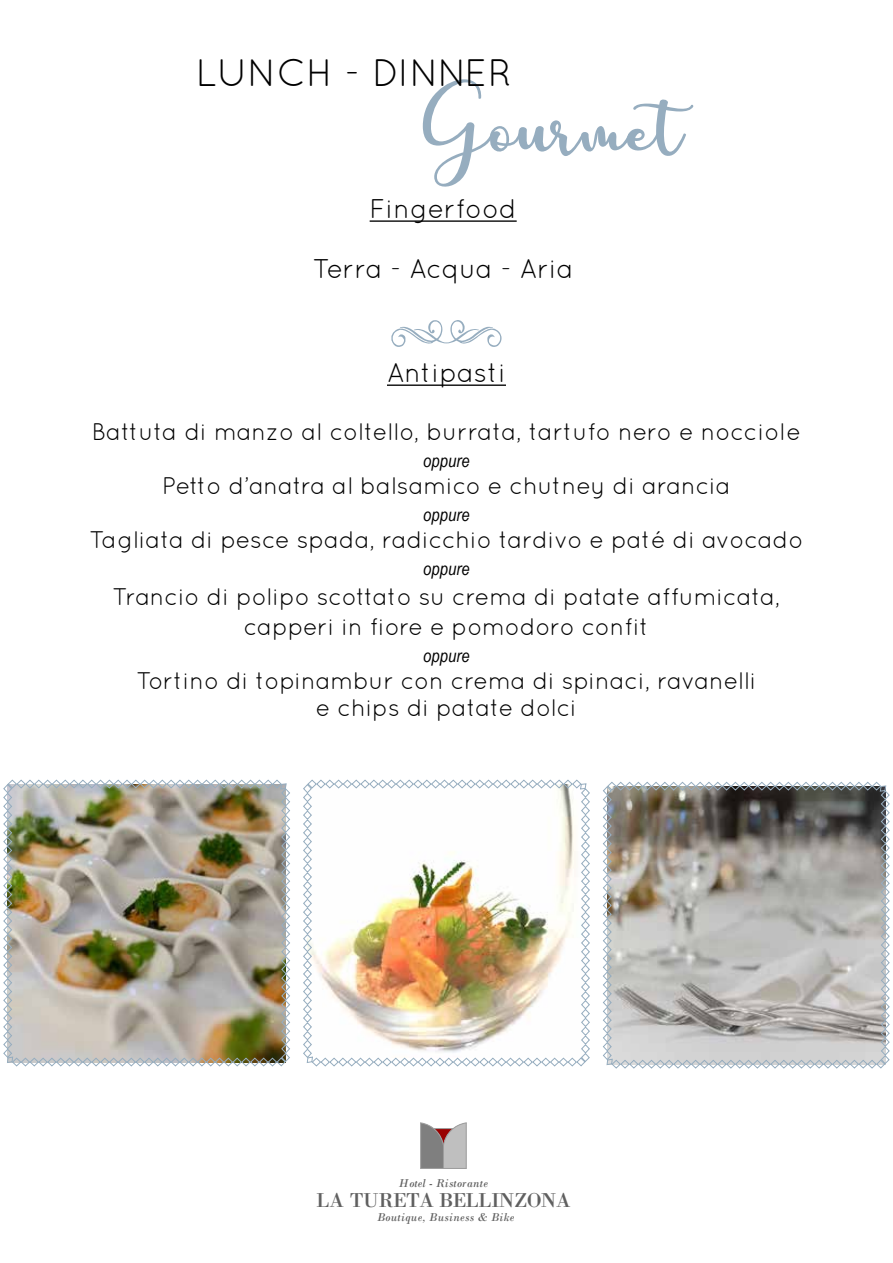
<style>
.page{position:relative;width:893px;height:1263px;background:#fff}
.page>*{position:absolute;margin:0;border:0;box-sizing:border-box;transform-origin:0 0}
.t1{font:59.85px "charlotte";color:#96adbf}
.t2{font:38.25px "Quicksand";letter-spacing:-.015em;color:#000}
.t3{font:27px "Quicksand";color:#000}
.t4{font:24px/30px "Quicksand";letter-spacing:-.005em;color:#000;text-align:center}
.t5{font:20.85px "Bodoni XT";letter-spacing:-.01em;color:#606060}
.t6{font:italic 18px "Arial Narrow";letter-spacing:.005em;color:#000}
.t7{font:italic 12px "Bodoni";letter-spacing:.02em;color:#606060}
</style>
<div class="page">
<svg style="left:603px;top:781px;width:287px;height:288px;background:#a9a7a3"></svg>
<img style="left:3px;top:779px;width:287px;height:288px">
<hr style="left:421px;top:1168px;width:45px;height:1px;background:#9d9d9d">
<hr style="left:466px;top:1123px;width:1px;height:45px;background:#9d9d9d">
<hr style="left:420px;top:1123px;width:1px;height:45px;background:#9d9d9d">
<svg style="left:421px;top:1123px;width:45px;height:45px;background:#a59e9e"></svg>
<img style="left:303px;top:779px;width:287px;height:288px">
<svg style="left:391px;top:320px;width:111px;height:27px"></svg>
<hr style="left:370px;top:220px;width:147px;height:2px;background:#000">
<hr style="left:387px;top:384px;width:119px;height:2px;background:#000">
<h2 class="t2" style="left:196px;top:51px;width:318px">LUNCH - DINNER</h2>
<h1 class="t1" style="left:418px;top:96px;width:300px">Gourmet</h1>
<p class="t3" style="left:370px;top:193px;width:149px">Fingerfood</p>
<p class="t3" style="left:313px;top:253px;width:262px">Terra - Acqua - Aria</p>
<p class="t3" style="left:387px;top:358px;width:120px">Antipasti</p>
<p class="t4" style="left:92px;top:416px;width:711px">Battuta di manzo al coltello, burrata, tartufo nero e nocciole</p>
<p class="t6" style="left:423px;top:448px;width:48px">oppure</p>
<p class="t4" style="left:162px;top:470px;width:570px">Petto d’anatra al balsamico e chutney di arancia</p>
<p class="t6" style="left:423px;top:502px;width:48px">oppure</p>
<p class="t4" style="left:90px;top:524px;width:715px">Tagliata di pesce spada, radicchio tardivo e paté di avocado</p>
<p class="t6" style="left:423px;top:556px;width:48px">oppure</p>
<p class="t4" style="left:112px;top:581px;width:669px">Trancio di polipo scottato su crema di patate affumicata, capperi in fiore e pomodoro confit</p>
<p class="t6" style="left:423px;top:643px;width:48px">oppure</p>
<p class="t4" style="left:136px;top:666px;width:622px;line-height:27px">Tortino di topinambur con crema di spinaci, ravanelli e chips di patate dolci</p>
<p class="t7" style="left:399px;top:1176px;width:90px">Hotel - Ristorante</p>
<p class="t7" style="left:377px;top:1210px;width:139px">Boutique, Business &amp; Bike</p>
<p class="t5" style="left:317px;top:1187px;width:255px">LA TURETA BELLINZONA</p>
</div>
